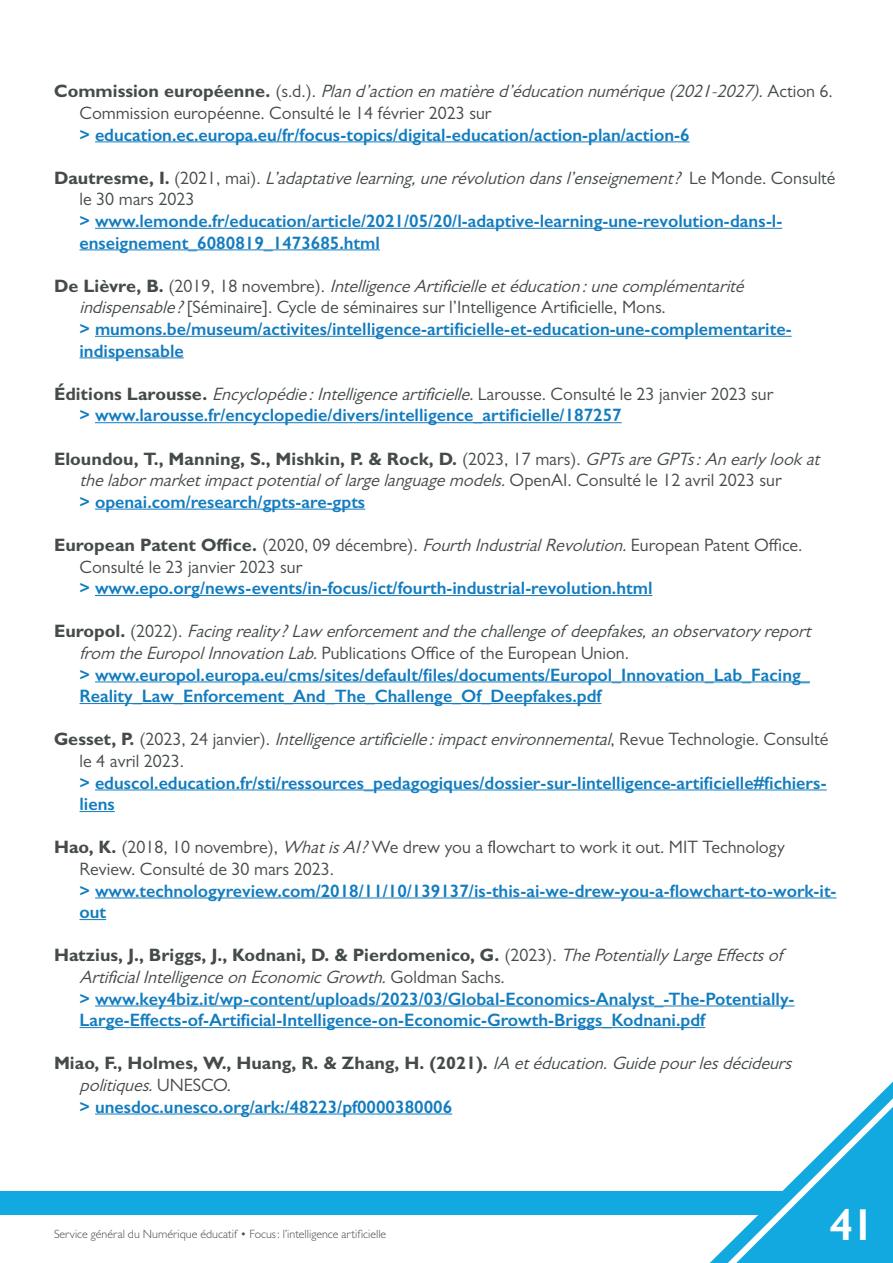
<style>
.page{position:relative;width:893px;height:1263px;background:#fff}
.page>*{position:absolute;margin:0;border:0;box-sizing:border-box;transform-origin:0 0}
.t1{font:600 45px "Gill Sans";color:#fff}
.Sous_sous_titre{font:600 18px/21.6px "Gill Sans";color:#127cbf}
.Sous_sous_titre-2{font:italic 18px/21.6px "Gill Sans";color:#454a4b}
.t2{font:300 12px "Gill Sans";color:#474b4c}
.s1{font-weight:700;color:#454a4b}
.s2{font-weight:400;color:#454a4b}
.s3{font-weight:400;font-style:italic;color:#454a4b}
.s4{font-weight:700;font-style:normal}
.s5{font-style:normal}
.s6{font-weight:600;font-style:normal;color:#127cbf}
</style>
<div class="page">
<div style="left:0;top:1191px;width:893px;height:23px;background:#12a9e1"></div>
<svg style="left:702px;top:1081px;width:191px;height:182px"></svg>
<hr style="left:95px;top:141px;width:594px;height:1px;background:#127cbf">
<hr style="left:95px;top:228px;width:687px;height:1px;background:#127cbf">
<hr style="left:80px;top:249px;width:300px;height:1px;background:#127cbf">
<hr style="left:95px;top:336px;width:697px;height:1px;background:#127cbf">
<hr style="left:80px;top:357px;width:104px;height:1px;background:#127cbf">
<hr style="left:95px;top:422px;width:527px;height:1px;background:#127cbf">
<hr style="left:95px;top:509px;width:270px;height:1px;background:#127cbf">
<hr style="left:95px;top:595px;width:557px;height:1px;background:#127cbf">
<hr style="left:95px;top:681px;width:715px;height:1px;background:#127cbf">
<hr style="left:80px;top:703px;width:521px;height:1px;background:#127cbf">
<hr style="left:95px;top:789px;width:732px;height:1px;background:#127cbf">
<hr style="left:80px;top:811px;width:35px;height:1px;background:#127cbf">
<hr style="left:95px;top:897px;width:742px;height:1px;background:#127cbf">
<svg style="left:80px;top:919px;width:26px;height:1px"></svg>
<hr style="left:95px;top:1005px;width:700px;height:1px;background:#127cbf">
<hr style="left:80px;top:1027px;width:625px;height:1px;background:#127cbf">
<hr style="left:95px;top:1113px;width:357px;height:1px;background:#127cbf">
<p class="Sous_sous_titre" style="left:80px;top:80px;width:755px;text-indent:-26px"><span class="s1">C o m m i s s i o n e u ro p é e n n e .</span> <span class="s2">( s . d . ) .</span> <span class="s3">Pland’actionenmatièred’éducationnumérique(2021-2027).</span><span class="s2">A c t i o n 6 .<br>Commission européenne. Consulté le 14 février 2023 sur<br></span>&gt; education.ec.europa.eu/fr/focus-topics/digital-education/action-plan/action-6</p>
<p class="Sous_sous_titre" style="left:80px;top:167px;width:757px;text-indent:-26px"><span class="s1">D a u t r e s m e , I .</span> <span class="s2">( 2 0 2 1 , m a i ) .</span> <span class="s3">L’adaptativelearning,unerévolutiondansl’enseignement?</span> <span class="s2">L e M o n d e . C o n s u l t é le 30 mars 2023<br></span>&gt; www.lemonde.fr/education/article/2021/05/20/l-adaptive-learning-une-revolution-dans-l&shy;enseignement_6080819_1473685.html</p>
<p class="Sous_sous_titre" style="left:80px;top:275px;width:714px;text-indent:-26px"><span class="s1">D e L i è v r e , B .</span> <span class="s2">( 2 0 1 9 , 1 8 n o v e m b r e ) .</span> <span class="s3">IntelligenceArtificielleetéducation :unecomplémentarité indispensable?</span><span class="s2">[Séminaire]. Cycle de séminaires sur l’Intelligence Artificielle, Mons.<br></span>&gt; mumons.be/museum/activites/intelligence-artificielle-et-education-une-complementarite&shy;indispensable</p>
<p class="Sous_sous_titre" style="left:80px;top:383px;width:695px;text-indent:-26px"><span class="s1">Éditions Larousse.</span> <span class="s3">Encyclopédie:Intelligenceartificielle.</span><span class="s2">Larousse. Consulté le 23 janvier 2023 sur </span>&gt; www.larousse.fr/encyclopedie/divers/intelligence_artificielle/187257</p>
<p class="Sous_sous_titre-2" style="left:80px;top:448px;width:747px;text-indent:-26px"><span class="s4">Eloundou, T., Manning, S., Mishkin, P. &amp; Rock, D.</span> <span class="s5">(2023, 17 mars).</span> GPTsareGPTs:Anearly lookat thelabormarketimpactpotentialof largelanguagemodels.<span class="s5">O p e n A I . C o n s u l t é l e 1 2 a v r i l 2 0 2 3 s u r<br></span><span class="s6">&gt; openai.com/research/gpts-are-gpts</span></p>
<p class="Sous_sous_titre" style="left:80px;top:534px;width:725px;text-indent:-26px"><span class="s1">European Patent Office.</span> <span class="s2">(2020, 09 décembre).</span> <span class="s3">FourthIndustrialRevolution.</span><span class="s2">European Patent Office.<br>Consulté le 23 janvier 2023 sur<br></span>&gt; www.epo.org/news-events/in-focus/ict/fourth-industrial-revolution.html</p>
<p class="Sous_sous_titre" style="left:80px;top:620px;width:738px;text-indent:-26px"><span class="s1">E u r o p o l .</span> <span class="s2">( 2 0 2 2 ) .</span> <span class="s3">Facing reality ?Law enforcementandthechallengeof deepfakes,anobservatory report from theEuropolInnovationLab.</span><span class="s2">Publications Office of the European Union.<br></span>&gt; www.europol.europa.eu/cms/sites/default/files/documents/Europol_Innovation_Lab_Facing_ Reality_Law_Enforcement_And_The_Challenge_Of_Deepfakes.pdf</p>
<p class="Sous_sous_titre" style="left:80px;top:728px;width:750px;text-indent:-26px"><span class="s1">Gesset, P.</span> <span class="s2">(2023, 24 janvier).</span> <span class="s3">Intelligenceartificielle:impactenvironnemental</span><span class="s2">, Revue Technologie. Consulté le 4 avril 2023.<br></span>&gt; eduscol.education.fr/sti/ressources_pedagogiques/dossier-sur-lintelligence-artificielle#fichiers&shy;liens</p>
<p class="Sous_sous_titre" style="left:80px;top:836px;width:758px;text-indent:-26px"><span class="s1">Hao, K.</span> <span class="s2">(2018, 10 novembre),</span> <span class="s3">WhatisAI?</span><span class="s2">We drew you a flowchart to work it out. MIT Technology Review. Consulté de 30 mars 2023.<br></span>&gt; www.technologyreview.com/2018/11/10/139137/is-this-ai-we-drew-you-a-flowchart-to-work-it&shy;out</p>
<p class="Sous_sous_titre" style="left:80px;top:944px;width:716px;text-indent:-26px"><span class="s1">Hatzius, J., Briggs, J., Kodnani, D. &amp; Pierdomenico, G.</span> <span class="s2">(2023).</span> <span class="s3">ThePotentially LargeEffectsof ArtificialIntelligenceonEconomicGrowth.</span><span class="s2">G o l d m a n S a c h s .<br></span>&gt; www.key4biz.it/wp-content/uploads/2023/03/Global-Economics-Analyst_-The-Potentially-Large-Effects-of-Artificial-Intelligence-on-Economic-Growth-Briggs_Kodnani.pdf</p>
<p class="Sous_sous_titre-2" style="left:80px;top:1052px;width:719px;text-indent:-26px"><span class="s4">Miao, F., Holmes, W., Huang, R. &amp; Zhang, H. (2021).</span> IA etéducation.Guidepourlesdécideurs politiques.<span class="s5">U N E S C O .<br></span><span class="s6">&gt; unesdoc.unesco.org/ark:/48223/pf0000380006</span></p>
<p class="t2" style="left:54px;top:1227px;width:334px">Service général du Numérique éducatif • Focus: l’intelligence artificielle</p>
<h1 class="t1" style="left:830px;top:1197px;width:47px">41</h1>
</div>
